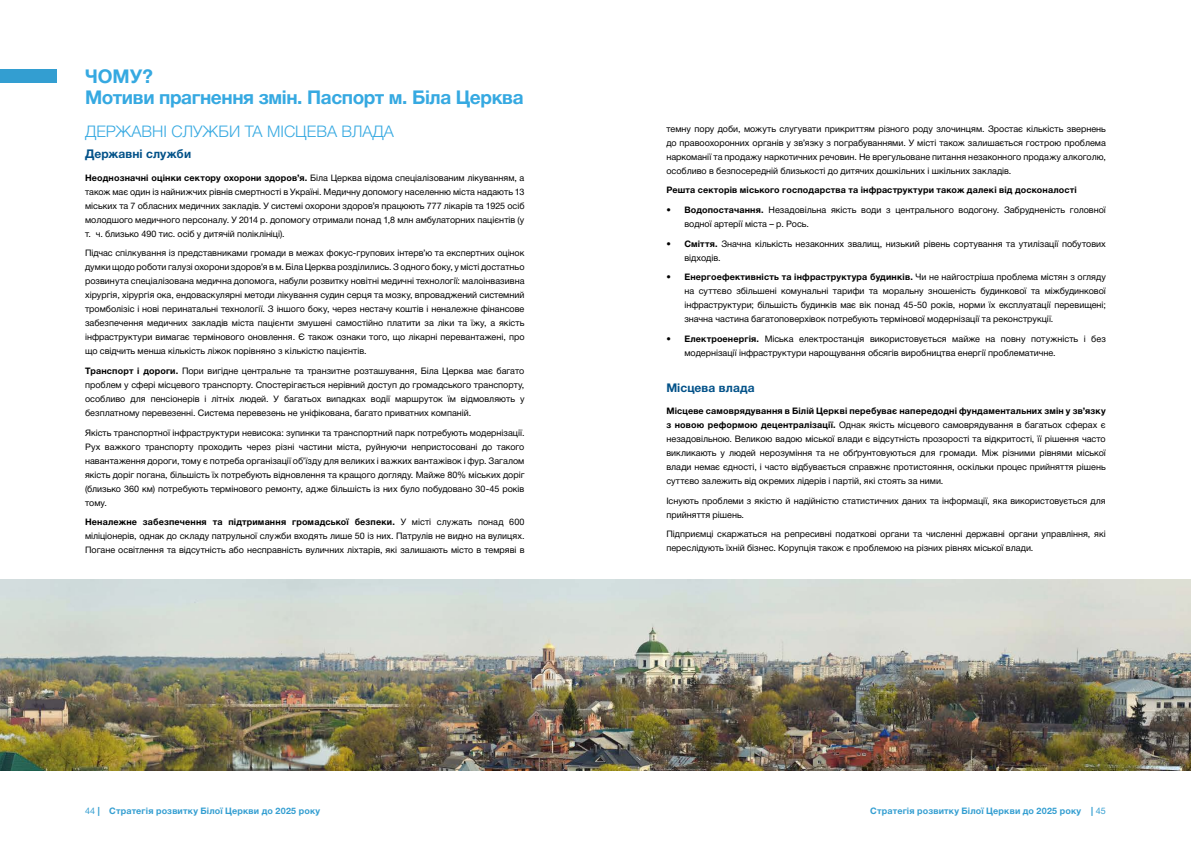
<style>
.page{position:relative;width:1191px;height:842px;background:#fff}
.page>*{position:absolute;margin:0;border:0;box-sizing:border-box;transform-origin:0 0}
.t1{font:700 19px/21px "Helvetica Neue Cyr";letter-spacing:-.02em;color:#36a9e1}
.t2{font:300 16px "Helvetica Neue Cyr";color:#36a9e1}
.t3{font:700 12px "Helvetica Neue Cyr";letter-spacing:.005em;color:#035289}
.t4{font:9px/14px "Helvetica Neue Cyr";color:#000;text-align:justify}
.t5{font:700 9px "Helvetica Neue Cyr";letter-spacing:.015em;color:#339ed1}
.t6{font:700 9px "Helvetica Neue Cyr";letter-spacing:.015em;color:#000}
.s1{font-weight:700}
.s2{font-weight:400}
</style>
<div class="page">
<div style="left:0;top:70px;width:57px;height:13px;background:#339ed1"></div>
<img style="left:0;top:579px;width:1191px;height:191px">
<h1 class="t1" style="left:85px;top:66px;width:440px">ЧОМУ?<br>Мотиви прагнення змін. Паспорт м. Біла Церква</h1>
<h2 class="t2" style="left:85px;top:122px;width:310px">ДЕРЖАВНІ СЛУЖБИ ТА МІСЦЕВА ВЛАДА</h2>
<h3 class="t3" style="left:85px;top:147px;width:108px">Державні служби</h3>
<p class="t4" style="left:85px;top:171px;width:441px"><span class="s1">Неоднозначні оцінки сектору охорони здоров’я.</span> Біла Церква відома спеціалізованим лікуванням, а також має один із найнижчих рівнів смертності в Україні. Медичну допомогу населенню міста надають 13 міських та 7 обласних медичних закладів. У системі охорони здоров’я працюють 777 лікарів та 1925 осіб молодшого медичного персоналу. У 2014 р. допомогу отримали понад 1,8 млн амбулаторних пацієнтів (у т. ч. близько 490 тис. осіб у дитячій поліклініці).</p>
<p class="t4" style="left:85px;top:246px;width:441px">Підчас спілкування із представниками громади в межах фокус-групових інтерв’ю та експертних оцінок думки щодо роботи галузі охорони здоров’я в м. Біла Церква розділились. З одного боку, у місті достатньо розвинута спеціалізована медична допомога, набули розвитку новітні медичні технології: малоінвазивна хірургія, хірургія ока, ендоваскулярні методи лікування судин серця та мозку, впроваджений системний тромболізіс і нові перинатальні технології. З іншого боку, через нестачу коштів і неналежне фінансове забезпечення медичних закладів міста пацієнти змушені самостійно платити за ліки та їжу, а якість інфраструктури вимагає термінового оновлення. Є також ознаки того, що лікарні перевантажені, про що свідчить менша кількість ліжок порівняно з кількістю пацієнтів.</p>
<p class="t4" style="left:85px;top:364px;width:441px"><span class="s1">Транспорт і дороги.</span> Пори вигідне центральне та транзитне розташування, Біла Церква має багато проблем у сфері місцевого транспорту. Спостерігається нерівний доступ до громадського транспорту, особливо для пенсіонерів і літніх людей. У багатьох випадках водії маршруток їм відмовляють у безплатному перевезенні. Система перевезень не уніфікована, багато приватних компаній.</p>
<p class="t4" style="left:85px;top:426px;width:441px">Якість транспортної інфраструктури невисока: зупинки та транспортний парк потребують модернізації.<br>Рух важкого транспорту проходить через різні частини міста, руйнуючи непристосовані до такого навантаження дороги, тому є потреба організації об’їзду для великих і важких вантажівок і фур. Загалом якість доріг погана, більшість їх потребують відновлення та кращого догляду. Майже 80% міських доріг (близько 360 км) потребують термінового ремонту, адже більшість із них було побудовано 30-45 років тому.</p>
<p class="t4" style="left:85px;top:515px;width:441px"><span class="s1">Неналежне забезпечення та підтримання громадської безпеки.</span> У місті служать понад 600 міліціонерів, однак до складу патрульної служби входять лише 50 із них. Патрулів не видно на вулицях.<br>Погане освітлення та відсутність або несправність вуличних ліхтарів, які залишають місто в темряві в</p>
<p class="t4" style="left:666px;top:122px;width:441px">темну пору доби, можуть слугувати прикриттям різного роду злочинцям. Зростає кількість звернень до правоохоронних органів у зв’язку з пограбуваннями. У місті також залишається гострою проблема наркоманії та продажу наркотичних речовин. Не врегульоване питання незаконного продажу алкоголю, особливо в безпосередній близькості до дитячих дошкільних і шкільних закладів.</p>
<p class="t6" style="left:666px;top:185px;width:412px">Решта секторів міського господарства та інфраструктури також далекі від досконалості</p>
<p class="t4" style="left:684px;top:203px;width:423px;text-indent:-18px">• <span class="s1">Водопостачання.</span> Незадовільна якість води з центрального водогону. Забрудненість головної водної артерії міста – р. Рось.</p>
<p class="t4" style="left:684px;top:237px;width:423px;text-indent:-18px">• <span class="s1">Сміття.</span> Значна кількість незаконних звалищ, низький рівень сортування та утилізації побутових відходів.</p>
<p class="t4" style="left:684px;top:270px;width:423px;text-indent:-18px">• <span class="s1">Енергоефективність та інфраструктура будинків.</span> Чи не найгостріша проблема містян з огляду на суттєво збільшені комунальні тарифи та моральну зношеність будинкової та міжбудинкової інфраструктури; більшість будинків має вік понад 45-50 років, норми їх експлуатації перевищені; значна частина багатоповерхівок потребують термінової модернізації та реконструкції.</p>
<p class="t4" style="left:684px;top:332px;width:423px;text-indent:-18px">• <span class="s1">Електроенергія.</span> Міська електростанція використовується майже на повну потужність і без модернізації інфраструктури нарощування обсягів виробництва енергії проблематичне.</p>
<h3 class="t3" style="left:666px;top:381px;width:90px">Місцева влада</h3>
<p class="t4" style="left:666px;top:404px;width:441px"><span class="s1">Місцеве самоврядування в Білій Церкві перебуває напередодні фундаментальних змін у зв’язку з новою реформою децентралізації.</span> Однак якість місцевого самоврядування в багатьох сферах є незадовільною. Великою вадою міської влади є відсутність прозорості та відкритості, її рішення часто викликають у людей нерозуміння та не обґрунтовуються для громади. Між різними рівнями міської влади немає єдності, і часто відбувається справжнє протистояння, оскільки процес прийняття рішень суттєво залежить від окремих лідерів і партій, які стоять за ними.</p>
<p class="t4" style="left:666px;top:493px;width:441px">Існують проблеми з якістю й надійністю статистичних даних та інформації, яка використовується для прийняття рішень.</p>
<p class="t4" style="left:666px;top:527px;width:441px">Підприємці скаржаться на репресивні податкові органи та численні державні органи управління, які переслідують їхній бізнес. Корупція також є проблемою на різних рівнях міської влади.</p>
<p class="t5" style="left:85px;top:806px;width:237px"><span class="s2">44</span> | Стратегія розвитку Білої Церкви до 2025 року</p>
<p class="t5" style="left:870px;top:806px;width:237px">Стратегія розвитку Білої Церкви до 2025 року | <span class="s2">45</span></p>
</div>
